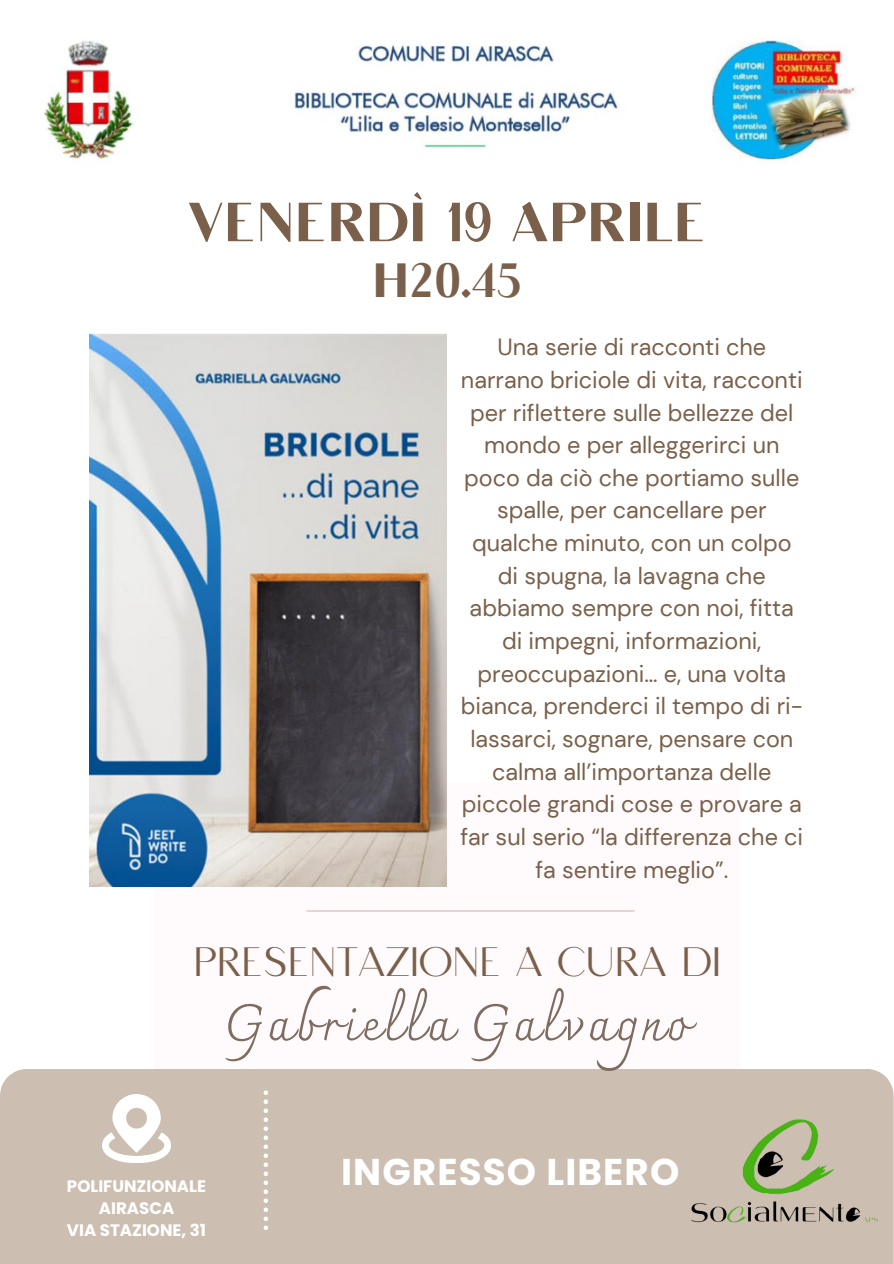
<style>
.page{position:relative;width:894px;height:1264px;background:#fff}
.page>*{position:absolute;margin:0;border:0;box-sizing:border-box;transform-origin:0 0}
.t1{font:700 54.9px "Calmius Sans High";color:#7a604a}
.t2{font:50.85px "Charmonman";letter-spacing:.045em;color:#7d6c5f}
.t3{font:700 48px "Calmius Sans High";color:#7a604a}
.t4{font:200 40.95px "Calmius Sans High";color:#7a604a}
.t5{font:700 37.2px "Poppins";letter-spacing:.03em;color:#fff}
.t6{font:23.4px/32.7px "DM Sans";color:#7a604a;text-align:center}
.t7{font:700 16.65px "Poppins";color:#fff}
</style>
<div class="page">
<div style="left:154px;top:783px;width:585px;height:480px;background:#fffafc"></div>
<img style="left:89px;top:334px;width:357px;height:552px">
<hr style="left:306px;top:910px;width:328px;height:1px;background:#ccbfb2">
<div style="left:0;top:1068px;width:893px;height:195px;background:#ccbfb2"></div>
<svg style="left:102px;top:1094px;width:69px;height:68px"></svg>
<svg style="left:263px;top:1090px;width:5px;height:139px"></svg>
<img style="left:43px;top:36px;width:814px;height:126px">
<img style="left:691px;top:1119px;width:187px;height:104px">
<p class="t1" style="left:187px;top:190px;width:520px">VENERDÌ 19 APRILE</p>
<p class="t3" style="left:372px;top:253px;width:150px">H20.45</p>
<h2 class="t6" style="left:460px;top:331px;width:344px">Una serie di racconti che narrano briciole di vita, racconti per riflettere sulle bellezze del mondo e per alleggerirci un poco da ciò che portiamo sulle spalle, per cancellare per qualche minuto, con un colpo di spugna, la lavagna che abbiamo sempre con noi, fitta di impegni, informazioni, preoccupazioni… e, una volta bianca, prenderci il tempo di ri&shy;lassarci, sognare, pensare con calma all’importanza delle piccole grandi cose e provare a far sul serio “la differenza che ci fa sentire meglio”.</h2>
<h5 class="t4" style="left:193px;top:938px;width:529px">PRESENTAZIONE A CURA DI</h5>
<p class="t2" style="left:224px;top:992px;width:466px">Gabriella Galvagno</p>
<p class="t7" style="left:67px;top:1174px;width:141px">POLIFUNZIONALE</p>
<p class="t7" style="left:99px;top:1196px;width:77px">AIRASCA</p>
<p class="t7" style="left:67px;top:1218px;width:141px">VIA STAZIONE, 31</p>
<p class="t5" style="left:341px;top:1145px;width:340px">INGRESSO LIBERO</p>
</div>
